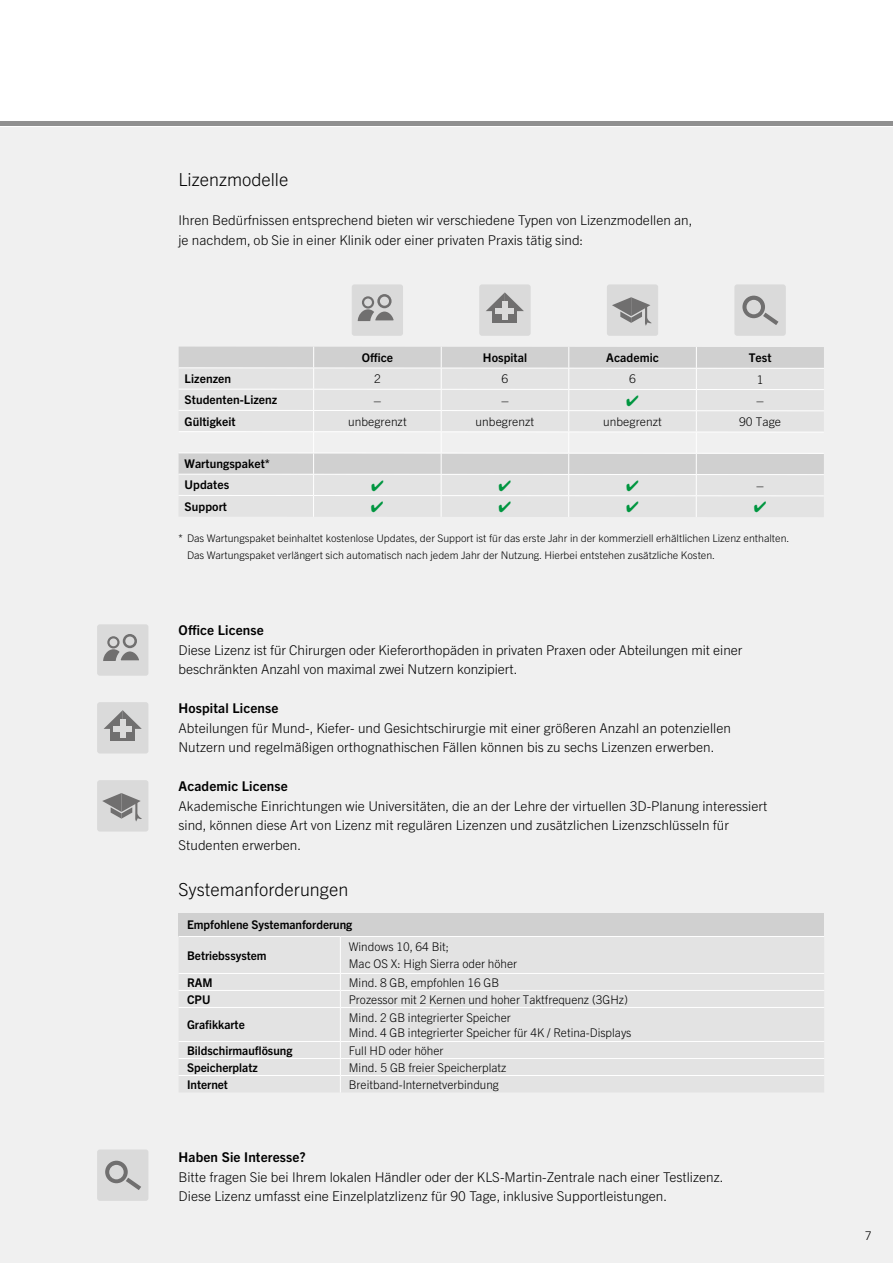
<style>
.page{position:relative;width:893px;height:1263px;background:#fff}
.page>*{position:absolute;margin:0;border:0;box-sizing:border-box;transform-origin:0 0}
.t1{font:300 18px "Trade Gothic Next LT Pro";color:#000}
.t2{font:300 13.5px/19.5px "Trade Gothic Next LT Pro";color:#000}
.t3{font:700 13.5px "Trade Gothic Next LT Pro";letter-spacing:.01em;color:#000}
.t4{font:300 12px/16.5px "Trade Gothic Next LT Pro";color:#000}
.t5{font:700 12px/21.3px "Trade Gothic Next LT Pro";color:#000}
.t6{font:300 10.5px/16.5px "Trade Gothic Next LT Pro";color:#000}
</style>
<div class="page">
<div style="left:0;top:128px;width:893px;height:1135px;background:#f0f0f0"></div>
<hr style="left:0;top:121px;width:893px;height:4px;background:#909090">
<div style="left:98px;top:625px;width:50px;height:50px;background:#dadada;border-radius:2px"></div>
<svg style="left:107px;top:636px;width:13px;height:12px"></svg>
<div style="left:110px;top:638px;width:7px;height:8px;background:#dadada;border-radius:50%"></div>
<svg style="left:103px;top:644px;width:36px;height:17px"></svg>
<div style="left:123px;top:634px;width:14px;height:14px;background:#706f6f;border-radius:50%"></div>
<div style="left:125px;top:636px;width:9px;height:10px;background:#dadada;border-radius:50%"></div>
<div style="left:97px;top:624px;width:51px;height:51px;border:1px solid #dadada;border-radius:2px"></div>
<div style="left:98px;top:703px;width:50px;height:50px;background:#dadada;border-radius:2px"></div>
<div style="left:110px;top:724px;width:25px;height:17px;background:#706f6f"></div>
<svg style="left:104px;top:710px;width:38px;height:19px"></svg>
<div style="left:120px;top:719px;width:5px;height:19px;background:#dadada"></div>
<div style="left:113px;top:726px;width:19px;height:5px;background:#dadada"></div>
<div style="left:97px;top:702px;width:51px;height:51px;border:1px solid #dadada;border-radius:2px"></div>
<div style="left:98px;top:781px;width:50px;height:50px;background:#dadada;border-radius:2px"></div>
<svg style="left:102px;top:793px;width:40px;height:28px"></svg>
<div style="left:97px;top:780px;width:51px;height:51px;border:1px solid #dadada;border-radius:2px"></div>
<div style="left:98px;top:1150px;width:50px;height:50px;background:#dadada;border-radius:2px"></div>
<svg style="left:105px;top:1161px;width:23px;height:22px"></svg>
<div style="left:109px;top:1165px;width:15px;height:14px;background:#dadada;border-radius:50%"></div>
<svg style="left:126px;top:1178px;width:15px;height:12px"></svg>
<div style="left:97px;top:1149px;width:51px;height:52px;border:1px solid #dadada;border-radius:2px"></div>
<div style="left:352px;top:285px;width:50px;height:50px;background:#dadada;border-radius:2px"></div>
<svg style="left:362px;top:296px;width:12px;height:13px"></svg>
<div style="left:364px;top:298px;width:8px;height:8px;background:#dadada;border-radius:50%"></div>
<svg style="left:358px;top:304px;width:36px;height:18px"></svg>
<svg style="left:377px;top:294px;width:15px;height:14px"></svg>
<div style="left:380px;top:297px;width:9px;height:9px;background:#dadada;border-radius:50%"></div>
<div style="left:352px;top:285px;width:51px;height:51px;border:1px solid #dadada;border-radius:2px"></div>
<div style="left:480px;top:285px;width:50px;height:50px;background:#dadada;border-radius:2px"></div>
<div style="left:492px;top:306px;width:25px;height:17px;background:#706f6f"></div>
<svg style="left:486px;top:292px;width:38px;height:19px"></svg>
<div style="left:502px;top:301px;width:5px;height:19px;background:#dadada"></div>
<div style="left:496px;top:308px;width:18px;height:5px;background:#dadada"></div>
<div style="left:479px;top:285px;width:51px;height:51px;border:1px solid #dadada;border-radius:2px"></div>
<div style="left:607px;top:285px;width:51px;height:50px;background:#dadada;border-radius:2px"></div>
<svg style="left:612px;top:297px;width:40px;height:29px"></svg>
<div style="left:607px;top:285px;width:51px;height:51px;border:1px solid #dadada;border-radius:2px"></div>
<div style="left:735px;top:285px;width:50px;height:50px;background:#dadada;border-radius:2px"></div>
<div style="left:742px;top:296px;width:23px;height:22px;background:#706f6f;border-radius:50%"></div>
<div style="left:746px;top:300px;width:15px;height:14px;background:#dadada;border-radius:50%"></div>
<svg style="left:763px;top:313px;width:15px;height:12px"></svg>
<div style="left:735px;top:285px;width:51px;height:51px;border:1px solid #dadada;border-radius:2px"></div>
<div style="left:179px;top:913px;width:645px;height:23px;background:#d0d0d0"></div>
<div style="left:179px;top:937px;width:645px;height:155px;background:#e3e3e3"></div>
<hr style="left:179px;top:936px;width:161px;height:1px;background:#fff">
<hr style="left:340px;top:936px;width:484px;height:1px;background:#fff">
<hr style="left:340px;top:937px;width:1px;height:36px;background:#fff">
<hr style="left:179px;top:973px;width:161px;height:1px;background:#fff">
<hr style="left:340px;top:973px;width:484px;height:1px;background:#fff">
<hr style="left:179px;top:990px;width:161px;height:1px;background:#fff">
<hr style="left:340px;top:990px;width:484px;height:1px;background:#fff">
<svg style="left:340px;top:974px;width:1px;height:33px"></svg>
<hr style="left:179px;top:1007px;width:161px;height:1px;background:#fff">
<hr style="left:340px;top:1007px;width:484px;height:1px;background:#fff">
<hr style="left:340px;top:1008px;width:1px;height:33px;background:#fff">
<hr style="left:179px;top:1041px;width:161px;height:1px;background:#fff">
<hr style="left:340px;top:1041px;width:484px;height:1px;background:#fff">
<hr style="left:179px;top:1058px;width:161px;height:1px;background:#fff">
<hr style="left:340px;top:1058px;width:484px;height:1px;background:#fff">
<hr style="left:179px;top:1075px;width:161px;height:1px;background:#fff">
<hr style="left:340px;top:1075px;width:484px;height:1px;background:#fff">
<svg style="left:340px;top:1042px;width:1px;height:50px"></svg>
<svg style="left:179px;top:347px;width:645px;height:170px"></svg>
<h1 class="t1" style="left:179px;top:167px;width:111px">Lizenzmodelle</h1>
<p class="t2" style="left:179px;top:210px;width:515px">Ihren Bedürfnissen entsprechend bieten wir verschiedene Typen von Lizenzmodellen an, je nachdem, ob Sie in einer Klinik oder einer privaten Praxis tätig sind:</p>
<p class="t5" style="left:362px;top:346px;width:33px">Office</p>
<p class="t5" style="left:483px;top:346px;width:46px">Hospital</p>
<p class="t5" style="left:606px;top:346px;width:54px">Academic</p>
<p class="t5" style="left:749px;top:346px;width:24px">Test</p>
<p class="t5" style="left:185px;top:367px;width:48px">Lizenzen</p>
<p class="t4" style="left:374px;top:370px;width:8px">2</p>
<p class="t4" style="left:502px;top:370px;width:8px">6</p>
<p class="t4" style="left:629px;top:370px;width:8px">6</p>
<p class="t4" style="left:757px;top:370px;width:8px">1</p>
<p class="t5" style="left:185px;top:389px;width:94px">Studenten-Lizenz</p>
<p class="t4" style="left:373px;top:391px;width:9px">–</p>
<p class="t4" style="left:501px;top:391px;width:9px">–</p>
<p class="t4" style="left:756px;top:391px;width:9px">–</p>
<p class="t5" style="left:185px;top:410px;width:53px">Gültigkeit</p>
<p class="t4" style="left:348px;top:412px;width:60px">unbegrenzt</p>
<p class="t4" style="left:476px;top:412px;width:60px">unbegrenzt</p>
<p class="t4" style="left:603px;top:413px;width:60px">unbegrenzt</p>
<p class="t4" style="left:739px;top:413px;width:44px">90 Tage</p>
<p class="t5" style="left:185px;top:452px;width:87px">Wartungspaket*<br>Updates</p>
<p class="t4" style="left:756px;top:476px;width:9px">–</p>
<p class="t5" style="left:185px;top:495px;width:44px">Support</p>
<p class="t6" style="left:187px;top:529px;width:604px;text-indent:-9px">* Das Wartungspaket beinhaltet kostenlose Updates, der Support ist für das erste Jahr in der kommerziell erhältlichen Lizenz enthalten.<br>Das Wartungspaket verlängert sich automatisch nach jedem Jahr der Nutzung. Hierbei entstehen zusätzliche Kosten.</p>
<p class="t3" style="left:179px;top:621px;width:87px">Office License</p>
<p class="t2" style="left:179px;top:639px;width:565px">Diese Lizenz ist für Chirurgen oder Kieferorthopäden in privaten Praxen oder Abteilungen mit einer beschränkten Anzahl von maximal zwei Nutzern konzipiert.</p>
<p class="t3" style="left:179px;top:699px;width:101px">Hospital License</p>
<p class="t2" style="left:179px;top:717px;width:554px">Abteilungen für Mund-, Kiefer- und Gesichtschirurgie mit einer größeren Anzahl an potenziellen<br>Nutzern und regelmäßigen orthognathischen Fällen können bis zu sechs Lizenzen erwerben.</p>
<p class="t3" style="left:179px;top:777px;width:111px">Academic License</p>
<p class="t2" style="left:179px;top:795px;width:590px">Akademische Einrichtungen wie Universitäten, die an der Lehre der virtuellen 3D-Planung interessiert sind, können diese Art von Lizenz mit regulären Lizenzen und zusätzlichen Lizenzschlüsseln für<br>Studenten erwerben.</p>
<h1 class="t1" style="left:179px;top:876px;width:171px">Systemanforderungen</h1>
<p class="t5" style="left:187px;top:913px;width:167px">Empfohlene Systemanforderung</p>
<p class="t5" style="left:187px;top:944px;width:81px">Betriebssystem</p>
<p class="t4" style="left:349px;top:938px;width:170px">Windows 10, 64 Bit;<br>Mac OS X: High Sierra oder höher</p>
<p class="t5" style="left:187px;top:971px;width:27px">RAM</p>
<p class="t4" style="left:349px;top:973px;width:152px">Mind. 8 GB, empfohlen 16 GB</p>
<p class="t5" style="left:187px;top:988px;width:25px">CPU</p>
<p class="t4" style="left:349px;top:990px;width:281px">Prozessor mit 2 Kernen und hoher Taktfrequenz (3GHz)</p>
<p class="t5" style="left:187px;top:1013px;width:59px">Grafikkarte</p>
<p class="t4" style="left:349px;top:1009px;width:284px;line-height:15px">Mind. 2 GB integrierter Speicher<br>Mind. 4 GB integrierter Speicher für 4K / Retina-Displays</p>
<p class="t5" style="left:187px;top:1039px;width:107px">Bildschirmauflösung</p>
<p class="t4" style="left:349px;top:1041px;width:96px">Full HD oder höher</p>
<p class="t5" style="left:187px;top:1056px;width:72px">Speicherplatz</p>
<p class="t4" style="left:349px;top:1058px;width:159px">Mind. 5 GB freier Speicherplatz</p>
<p class="t5" style="left:187px;top:1073px;width:42px">Internet</p>
<p class="t4" style="left:349px;top:1075px;width:152px">Breitband-Internetverbindung</p>
<p class="t3" style="left:179px;top:1148px;width:129px">Haben Sie Interesse?</p>
<p class="t2" style="left:179px;top:1166px;width:546px">Bitte fragen Sie bei Ihrem lokalen Händler oder der KLS-Martin-Zentrale nach einer Testlizenz.<br>Diese Lizenz umfasst eine Einzelplatzlizenz für 90 Tage, inklusive Supportleistungen.</p>
<p class="t4" style="left:865px;top:1226px;width:8px">7</p>
</div>
